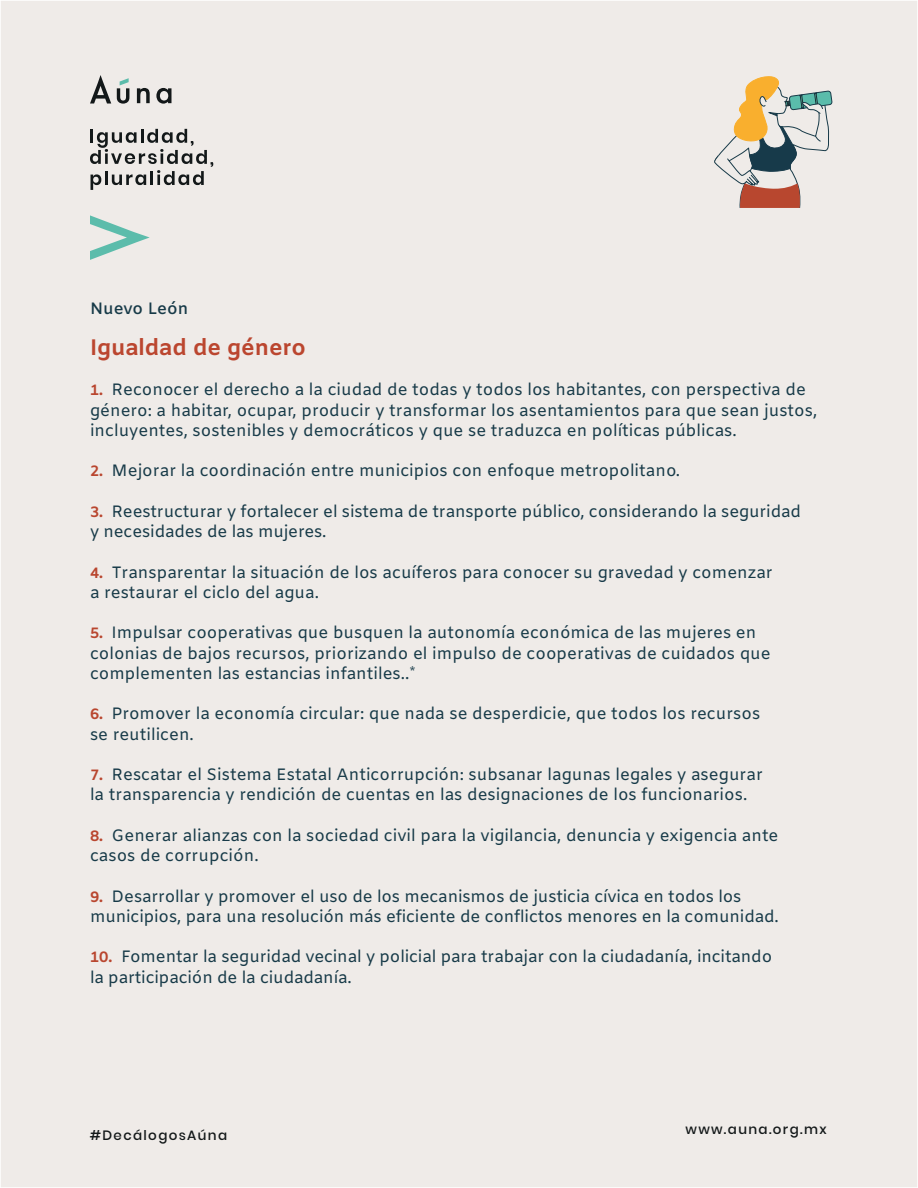
<style>
.page{position:relative;width:918px;height:1188px;background:#efebe8}
.page>*{position:absolute;margin:0;border:0;box-sizing:border-box;transform-origin:0 0}
.t1{font:700 22.5px "Amiko";color:#bb462f}
.t2{font:16.5px/20.2px "Amiko";color:#173a48}
.t3{font:600 16.5px "Amiko";color:#173a48}
.t4{font:500 13.5px "Poppins";letter-spacing:.1em;color:#131819}
.s1{font-weight:700;font-size:15px;color:#b9462f}
</style>
<div class="page">
<svg style="left:90px;top:129px;width:123px;height:61px"></svg>
<svg style="left:90px;top:215px;width:60px;height:45px"></svg>
<svg style="left:137px;top:88px;width:13px;height:15px"></svg>
<svg style="left:156px;top:88px;width:15px;height:16px"></svg>
<svg style="left:90px;top:75px;width:21px;height:29px"></svg>
<svg style="left:117px;top:78px;width:12px;height:26px"></svg>
<svg style="left:714px;top:76px;width:119px;height:132px"></svg>
<p class="t3" style="left:90px;top:299px;width:100px">Nuevo León</p>
<h1 class="t1" style="left:90px;top:334px;width:217px">Igualdad de género</h1>
<p class="t2" style="left:90px;top:381px;width:729px"><span class="s1">1.</span> Reconocer el derecho a la ciudad de todas y todos los habitantes, con perspectiva de género: a habitar, ocupar, producir y transformar los asentamientos para que sean justos, incluyentes, sostenibles y democráticos y que se traduzca en políticas públicas.</p>
<p class="t2" style="left:90px;top:462px;width:592px"><span class="s1">2.</span> Mejorar la coordinación entre municipios con enfoque metropolitano.</p>
<p class="t2" style="left:90px;top:502px;width:713px"><span class="s1">3.</span> Reestructurar y fortalecer el sistema de transporte público, considerando la seguridad y necesidades de las mujeres.</p>
<p class="t2" style="left:90px;top:563px;width:684px"><span class="s1">4.</span> Transparentar la situación de los acuíferos para conocer su gravedad y comenzar a restaurar el ciclo del agua.</p>
<p class="t2" style="left:90px;top:624px;width:682px"><span class="s1">5.</span> Impulsar cooperativas que busquen la autonomía económica de las mujeres en colonias de bajos recursos, priorizando el impulso de cooperativas de cuidados que complementen las estancias infantiles..*</p>
<p class="t2" style="left:90px;top:705px;width:672px"><span class="s1">6.</span> Promover la economía circular: que nada se desperdicie, que todos los recursos se reutilicen.</p>
<p class="t2" style="left:90px;top:766px;width:675px"><span class="s1">7.</span> Rescatar el Sistema Estatal Anticorrupción: subsanar lagunas legales y asegurar la transparencia y rendición de cuentas en las designaciones de los funcionarios.</p>
<p class="t2" style="left:90px;top:826px;width:690px"><span class="s1">8.</span> Generar alianzas con la sociedad civil para la vigilancia, denuncia y exigencia ante casos de corrupción.</p>
<p class="t2" style="left:90px;top:887px;width:690px"><span class="s1">9.</span> Desarrollar y promover el uso de los mecanismos de justicia cívica en todos los municipios, para una resolución más eficiente de conflictos menores en la comunidad.</p>
<p class="t2" style="left:90px;top:948px;width:684px"><span class="s1">10.</span> Fomentar la seguridad vecinal y policial para trabajar con la ciudadanía, incitando la participación de la ciudadanía.</p>
<p class="t4" style="left:90px;top:1127px;width:139px">#DecálogosAúna</p>
<p class="t4" style="left:686px;top:1122px;width:143px">www.auna.org.mx</p>
</div>
